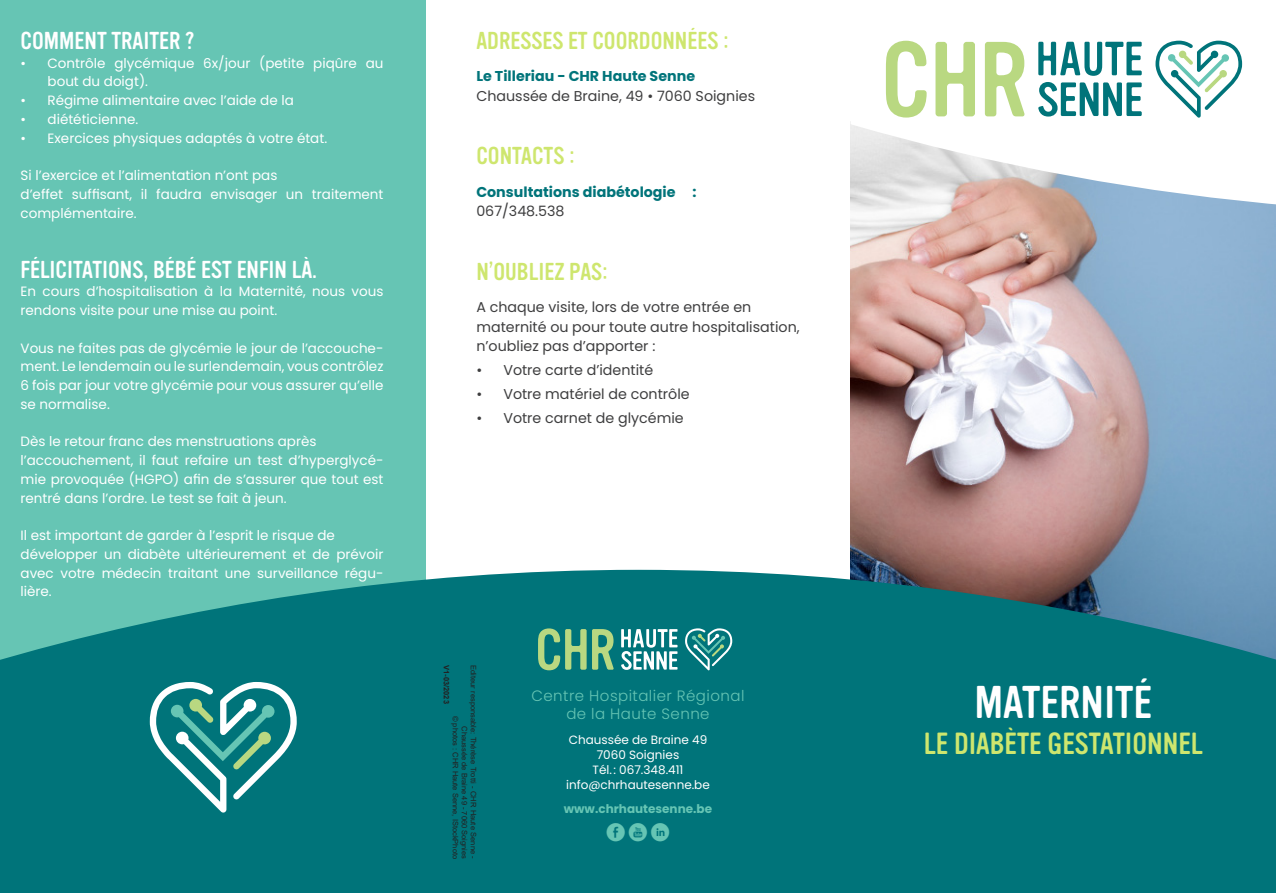
<style>
.page{position:relative;width:1276px;height:893px;background:#fff}
.page>*{position:absolute;margin:0;border:0;box-sizing:border-box;transform-origin:0 0}
.t1{font:45px "Vinyl OT";color:#fff}
.t2{font:30px "Vinyl OT";color:#cee66e}
.t3{font:24px "Vinyl OT";color:#fff}
.Sous-titre{font:24px "Vinyl OT";color:#cee66e}
.t4{font:18px "Social Media Circled";color:#66c5b4}
.t5{font:300 15px/18.8px "Poppins";letter-spacing:.03em;color:#66c5b4;text-align:center}
.Texte_courant_gris{font:14.25px/19.5px "Poppins";color:#3e3e3f}
.Texte_courant_gris-2{font:700 14.25px "Poppins";color:#00747a}
.t6{font:13.5px/18.8px "Poppins";color:#fff}
.t7{font:12px "Poppins";color:#fff}
.t8{font:700 12px "Poppins";color:#66c5b4}
.t9{font:7.5px/9px "Arial";color:#231f20;text-align:right}
.t10{font:700 7.5px "Arial";color:#231f20}
.s1{font-weight:700;color:#00747a}
</style>
<div class="page">
<img style="left:850px;top:206px;width:426px;height:364px">
<div style="left:0;top:0;width:425px;height:893px;background:#66c5b4"></div>
<svg style="left:0;top:570px;width:1276px;height:323px;background:#0a787e"></svg>
<svg style="left:621px;top:629px;width:56px;height:41px"></svg>
<svg style="left:538px;top:628px;width:48px;height:42px;background:#5ca67d"></svg>
<svg style="left:592px;top:629px;width:22px;height:41px"></svg>
<svg style="left:685px;top:628px;width:47px;height:42px;background:#3a9596"></svg>
<svg style="left:150px;top:682px;width:147px;height:131px;background:#3b9596"></svg>
<svg style="left:850px;top:40px;width:426px;height:166px"></svg>
<svg style="left:1038px;top:42px;width:103px;height:34px"></svg>
<svg style="left:1038px;top:82px;width:103px;height:35px"></svg>
<svg style="left:886px;top:41px;width:40px;height:77px"></svg>
<svg style="left:935px;top:42px;width:40px;height:74px"></svg>
<svg style="left:985px;top:42px;width:40px;height:74px"></svg>
<svg style="left:1155px;top:41px;width:87px;height:77px"></svg>
<p class="t3" style="left:21px;top:27px;width:175px">COMMENT TRAITER ?</p>
<p class="t6" style="left:48px;top:54px;width:337px;text-indent:-27px">• Contrôle glycémique 6x/jour (petite piqûre au bout du doigt).</p>
<p class="t6" style="left:21px;top:91px;width:275px">• Régime alimentaire avec l’aide de la</p>
<p class="t6" style="left:21px;top:110px;width:119px">• diététicienne.</p>
<p class="t6" style="left:21px;top:129px;width:308px">• Exercices physiques adaptés à votre état.</p>
<p class="t6" style="left:21px;top:166px;width:258px">Si l’exercice et l’alimentation n’ont pas</p>
<p class="t6" style="left:21px;top:185px;width:364px">d’effet suffisant, il faudra envisager un traitement complémentaire.</p>
<p class="t3" style="left:21px;top:256px;width:298px">FÉLICITATIONS, BÉBÉ EST ENFIN LÀ.</p>
<p class="t6" style="left:21px;top:282px;width:364px">En cours d’hospitalisation à la Maternité, nous vous rendons visite pour une mise au point.</p>
<p class="t6" style="left:21px;top:339px;width:364px;text-align:justify">Vous ne faites pas de glycémie le jour de l’accouche&shy;ment. Le lendemain ou le surlendemain, vous contrôlez 6 fois par jour votre glycémie pour vous assurer qu’elle se normalise.</p>
<p class="t6" style="left:21px;top:432px;width:297px">Dès le retour franc des menstruations après</p>
<p class="t6" style="left:21px;top:451px;width:364px;text-align:justify">l’accouchement, il faut refaire un test d’hyperglycé&shy;mie provoquée (HGPO) afin de s’assurer que tout est rentré dans l’ordre. Le test se fait à jeun.</p>
<p class="t6" style="left:21px;top:526px;width:316px">Il est important de garder à l’esprit le risque de</p>
<p class="t6" style="left:21px;top:545px;width:364px;text-align:justify">développer un diabète ultérieurement et de prévoir avec votre médecin traitant une surveillance régu&shy;lière.</p>
<p class="Sous-titre" style="left:476px;top:27px;width:254px">ADRESSES ET COORDONNÉES :</p>
<p class="Texte_courant_gris" style="left:476px;top:67px;width:280px"><span class="s1">Le Tilleriau - CHR Haute Senne<br></span>Chaussée de Braine, 49 • 7060 Soignies</p>
<p class="Sous-titre" style="left:476px;top:143px;width:100px">CONTACTS :</p>
<p class="Texte_courant_gris-2" style="left:476px;top:183px;width:222px">Consultations diabétologie :</p>
<p class="Texte_courant_gris" style="left:476px;top:202px;width:90px">067/348.538</p>
<p class="Sous-titre" style="left:476px;top:259px;width:133px">N’OUBLIEZ PAS:</p>
<p class="Texte_courant_gris" style="left:476px;top:298px;width:325px">A chaque visite, lors de votre entrée en maternité ou pour toute autre hospitalisation, n’oubliez pas d’apporter :</p>
<p class="Texte_courant_gris" style="left:476px;top:360px;width:178px">• Votre carte d’identité</p>
<p class="Texte_courant_gris" style="left:476px;top:384px;width:215px">• Votre matériel de contrôle</p>
<p class="Texte_courant_gris" style="left:476px;top:408px;width:209px">• Votre carnet de glycémie</p>
<p class="t10" style="left:452px;top:665px;width:40px;rotate:90deg">V1-03/2023</p>
<p class="t9" style="left:478px;top:665px;width:195px;rotate:90deg">Editeur responsable: Thérèse Trotti - CHR Haute Senne -<br>Chaussée de Braine 49 - 7060 Soignies</p>
<p class="t9" style="left:460px;top:716px;width:145px;rotate:90deg">© photos : CHR Haute Senne, IStockPhoto</p>
<p class="t5" style="left:531px;top:686px;width:214px">Centre Hospitalier Régional de la Haute Senne</p>
<p class="t7" style="left:569px;top:733px;width:140px">Chaussée de Braine 49</p>
<p class="t7" style="left:597px;top:748px;width:84px">7060 Soignies</p>
<p class="t7" style="left:592px;top:763px;width:92px">Tél. : 067.348.411</p>
<p class="t7" style="left:566px;top:778px;width:145px">info@chrhautesenne.be</p>
<p class="t8" style="left:564px;top:802px;width:150px">www.chrhautesenne.be</p>
<p class="t4" style="left:606px;top:823px;width:65px">EP C</p>
<p class="t1" style="left:974px;top:678px;width:179px">MATERNITÉ</p>
<p class="t2" style="left:923px;top:727px;width:281px">LE DIABÈTE GESTATIONNEL</p>
</div>
